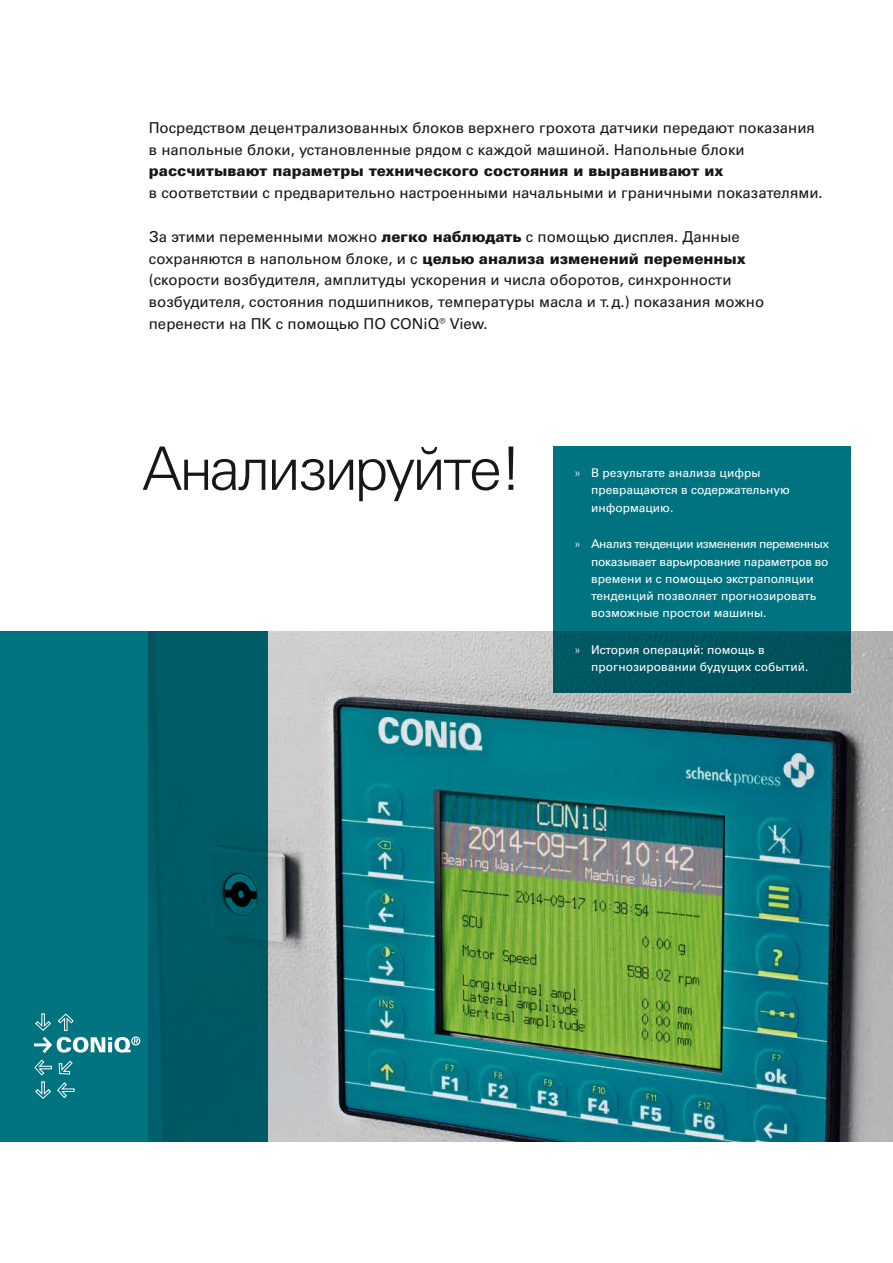
<style>
.page{position:relative;width:893px;height:1263px;background:#fff}
.page>*{position:absolute;margin:0;border:0;box-sizing:border-box;transform-origin:0 0}
.t1{font:300 60px "Univers LTCYR 45";letter-spacing:-.05em;color:#181716}
.t2{font:15px/21.8px "Univers Cyr";color:#181716}
.t3{font:900 15px "Univers Cyr";color:#181716}
.t4{font:12px/17.2px "Univers Cyr";letter-spacing:-.02em;color:#fff}
.t5{font:12px/17.2px "Univers Cyr";color:#fff}
.s1{font-weight:900}
.s2{font-family:"Univers LTCYR 45";font-weight:300}
</style>
<div class="page">
<img style="left:268px;top:631px;width:625px;height:511px">
<svg style="left:553px;top:446px;width:297px;height:247px;background:#006b78"></svg>
<svg style="left:0;top:631px;width:268px;height:511px;background:#006774"></svg>
<svg style="left:34px;top:1059px;width:41px;height:40px;background:#278894"></svg>
<svg style="left:34px;top:1013px;width:106px;height:40px;background:#35909b"></svg>
<p class="t2" style="left:149px;top:117px;width:668px">Посредством децентрализованных блоков верхнего грохота датчики передают показания в напольные блоки, установленные рядом с каждой машиной. Напольные блоки</p>
<p class="t3" style="left:149px;top:162px;width:576px">рассчитывают параметры технического состояния и выравнивают их</p>
<p class="t2" style="left:149px;top:182px;width:675px">в соответствии с предварительно настроенными начальными и граничными показателями.</p>
<p class="t2" style="left:149px;top:225px;width:617px">За этими переменными можно <span class="s1">легко наблюдать</span> с помощью дисплея. Данные сохраняются в напольном блоке, и с <span class="s1">целью анализа изменений переменных </span>(скорости возбудителя, амплитуды ускорения и числа оборотов, синхронности возбудителя, состояния подшипников, температуры масла и т.д.) показания можно перенести на ПК с помощью ПО CONiQ® View.</p>
<h1 class="t1" style="left:142px;top:429px;width:382px">Анализируйте!</h1>
<p class="t5" style="left:591px;top:464px;width:200px;text-indent:-17px"><span class="s2">»</span> В результате анализа цифры превращаются в содержательную информацию.</p>
<p class="t4" style="left:591px;top:535px;width:240px;text-indent:-17px"><span class="s2">»</span> Анализ тенденции изменения переменных показывает варьирование параметров во времени и с помощью экстраполяции тенденций позволяет прогнозировать возможные простои машины.</p>
<p class="t5" style="left:591px;top:641px;width:219px;text-indent:-17px"><span class="s2">»</span> История операций: помощь в прогнозировании будущих событий.</p>
</div>
